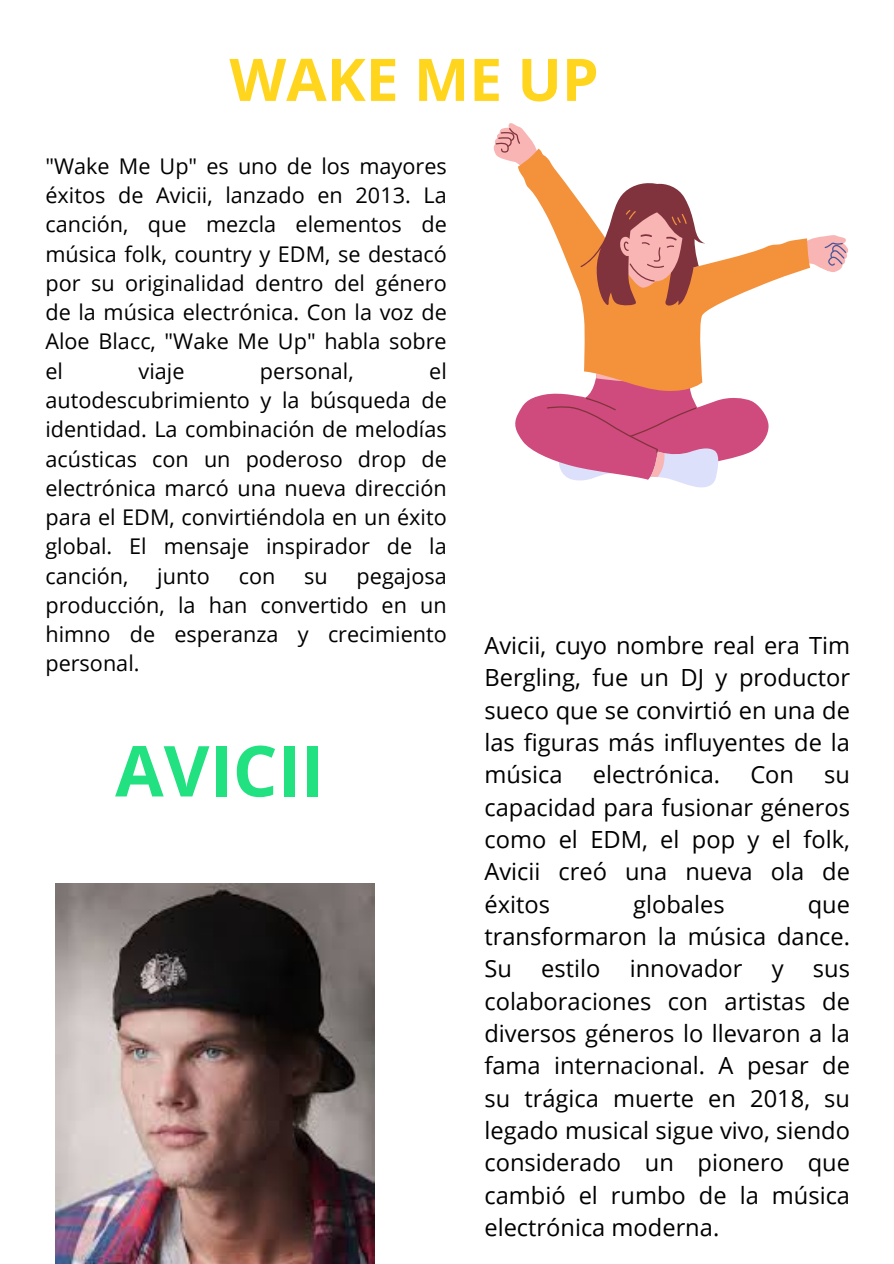
<style>
.page{position:relative;width:894px;height:1264px;background:#fff}
.page>*{position:absolute;margin:0;border:0;box-sizing:border-box;transform-origin:0 0}
.t1{font:700 70.35px "Open Sans";color:#21e180}
.t2{font:700 58.65px "Open Sans";color:#ffd51e}
.t3{font:23.7px/32.4px "Open Sans";color:#000;text-align:justify}
.t4{font:21.6px/29.2px "Open Sans";color:#000;text-align:justify}
</style>
<div class="page">
<img style="left:56px;top:883px;width:318px;height:380px">
<svg style="left:515px;top:392px;width:253px;height:96px"></svg>
<svg style="left:493px;top:123px;width:46px;height:41px"></svg>
<svg style="left:809px;top:235px;width:39px;height:37px"></svg>
<svg style="left:518px;top:149px;width:291px;height:243px"></svg>
<svg style="left:580px;top:181px;width:125px;height:127px"></svg>
<p class="t2" style="left:229px;top:38px;width:370px">WAKE ME UP</p>
<p class="t4" style="left:45px;top:151px;width:403px">"Wake Me Up" es uno de los mayores éxitos de Avicii, lanzado en 2013. La canción, que mezcla elementos de música folk, country y EDM, se destacó por su originalidad dentro del género de la música electrónica. Con la voz de Aloe Blacc, "Wake Me Up" habla sobre el</p>
<p class="t4" style="left:45px;top:356px;width:403px;text-indent:383px">el autodescubrimiento y la búsqueda de identidad. La combinación de melodías acústicas con un poderoso drop de electrónica marcó una nueva dirección para el EDM, convirtiéndola en un éxito global. El mensaje inspirador de la canción,</p>
<p class="t4" style="left:138px;top:356px;width:47px">viaje</p>
<p class="t4" style="left:260px;top:356px;width:95px">personal,</p>
<p class="t4" style="left:45px;top:560px;width:403px;text-indent:311px">pegajosa producción, la han convertido en un himno de esperanza y crecimiento personal.</p>
<p class="t4" style="left:157px;top:560px;width:54px">junto</p>
<p class="t4" style="left:239px;top:560px;width:38px">con</p>
<p class="t4" style="left:304px;top:560px;width:25px">su</p>
<h1 class="t1" style="left:115px;top:721px;width:210px">AVICII</h1>
<p class="t3" style="left:484px;top:628px;width:367px">Avicii, cuyo nombre real era Tim Bergling, fue un DJ y productor sueco que se convirtió en una de las figuras más influyentes de la música</p>
<p class="t3" style="left:592px;top:757px;width:129px">electrónica.</p>
<p class="t3" style="left:750px;top:757px;width:45px">Con</p>
<p class="t3" style="left:484px;top:757px;width:367px;text-indent:340px">su capacidad para fusionar géneros como el EDM, el pop y el folk, Avicii creó una nueva ola de éxitos</p>
<p class="t3" style="left:633px;top:887px;width:93px">globales</p>
<p class="t3" style="left:484px;top:887px;width:367px;text-indent:323px">que transformaron la música dance.<br>Su estilo innovador y sus colaboraciones con artistas de diversos géneros lo llevaron a la fama internacional. A pesar de su trágica muerte en 2018, su legado musical sigue vivo, siendo considerado un pionero que cambió el rumbo de la música electrónica moderna.</p>
</div>
